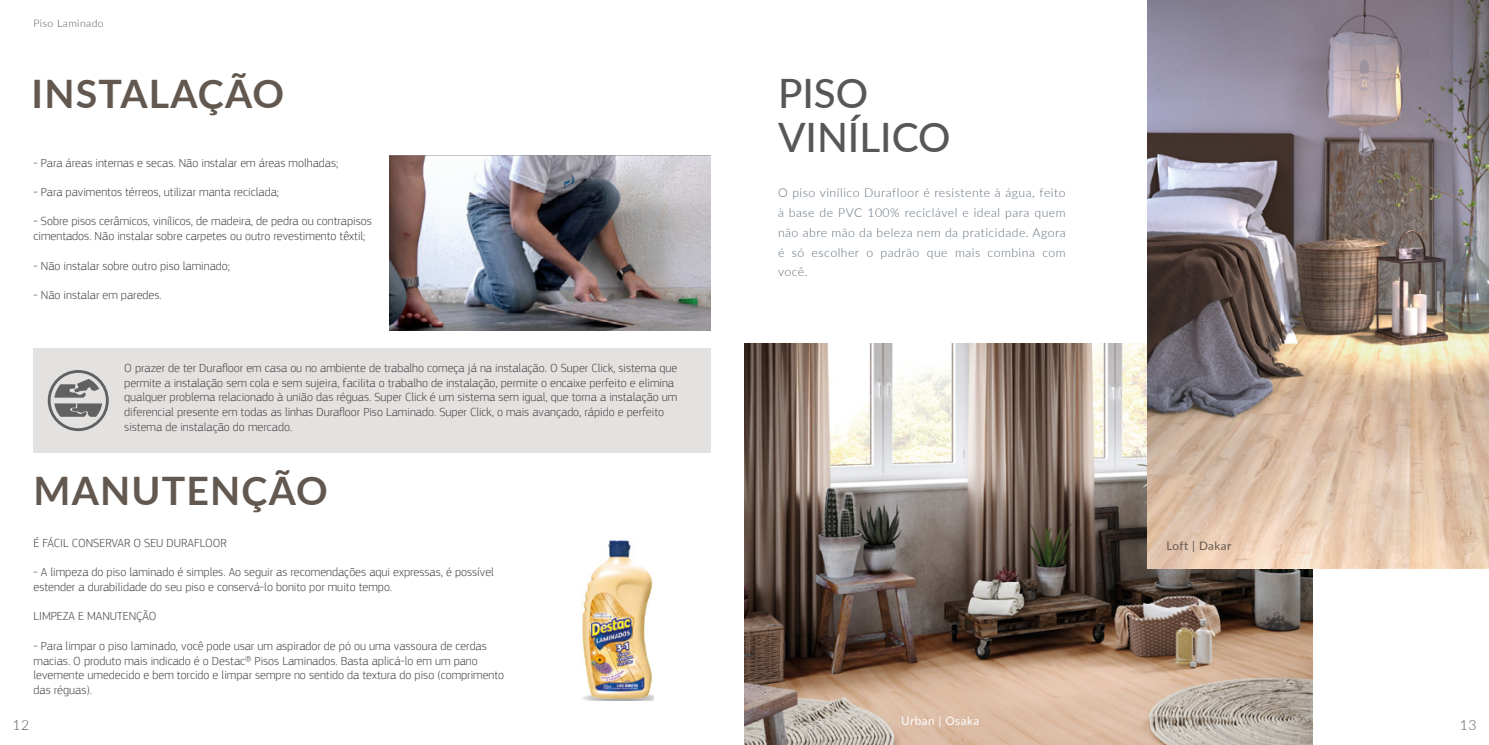
<style>
.page{position:relative;width:1489px;height:745px;background:#fff}
.page>*{position:absolute;margin:0;border:0;box-sizing:border-box;transform-origin:0 0}
.t1{font:500 40.43px/44.4px "Lato";color:#575756}
.t2{font:700 39.2px "Lato";letter-spacing:.03em;color:#63584f}
.t3{font:300 14px "Lato";color:#575756}
.t4{font:300 12.25px/14.7px "PF Square Sans Pro";color:#4d4b4b}
.t5{font:300 12.25px/19.8px "Lato";letter-spacing:.04em;color:#5f6e7b;text-align:justify}
.t6{font:11.72px "Lato";letter-spacing:.04em;color:#fff}
.t7{font:11.72px "Lato";letter-spacing:.04em;color:#63584f}
.t8{font:300 10.5px "Lato";letter-spacing:.04em;color:#575756}
</style>
<div class="page">
<img style="left:389px;top:155px;width:322px;height:175px">
<img style="left:582px;top:540px;width:71px;height:160px">
<div style="left:33px;top:348px;width:678px;height:104px;background:#e3e2e0"></div>
<svg style="left:48px;top:370px;width:61px;height:61px"></svg>
<img style="left:744px;top:343px;width:568px;height:401px">
<img style="left:1147px;top:0;width:341px;height:568px">
<p class="t8" style="left:33px;top:16px;width:72px">Piso Laminado</p>
<h2 class="t2" style="left:32px;top:65px;width:254px">INSTALAÇÃO</h2>
<p class="t4" style="left:33px;top:155px;width:306px">- Para áreas internas e secas. Não instalar em áreas molhadas;</p>
<p class="t4" style="left:33px;top:184px;width:247px">- Para pavimentos térreos, utilizar manta reciclada;</p>
<p class="t4" style="left:33px;top:214px;width:340px">- Sobre pisos cerâmicos, vinílicos, de madeira, de pedra ou contrapisos cimentados. Não instalar sobre carpetes ou outro revestimento têxtil;</p>
<p class="t4" style="left:33px;top:258px;width:198px">- Não instalar sobre outro piso laminado;</p>
<p class="t4" style="left:33px;top:287px;width:130px">- Não instalar em paredes.</p>
<p class="t4" style="left:124px;top:360px;width:554px">O prazer de ter Durafloor em casa ou no ambiente de trabalho começa já na instalação. O Super Click, sistema que permite a instalação sem cola e sem sujeira, facilita o trabalho de instalação, permite o encaixe perfeito e elimina qualquer problema relacionado à união das réguas. Super Click é um sistema sem igual, que torna a instalação um diferencial presente em todas as linhas Durafloor Piso Laminado. Super Click, o mais avançado, rápido e perfeito sistema de instalação do mercado.</p>
<h2 class="t2" style="left:33px;top:461px;width:296px">MANUTENÇÃO</h2>
<p class="t4" style="left:33px;top:535px;width:195px">É FÁCIL CONSERVAR O SEU DURAFLOOR</p>
<p class="t4" style="left:33px;top:564px;width:462px">- A limpeza do piso laminado é simples. Ao seguir as recomendações aqui expressas, é possível estender a durabilidade do seu piso e conservá-lo bonito por muito tempo.</p>
<p class="t4" style="left:33px;top:608px;width:125px">LIMPEZA E MANUTENÇÃO</p>
<p class="t4" style="left:33px;top:638px;width:472px">- Para limpar o piso laminado, você pode usar um aspirador de pó ou uma vassoura de cerdas macias. O produto mais indicado é o Destac® Pisos Laminados. Basta aplicá-lo em um pano levemente umedecido e bem torcido e limpar sempre no sentido da textura do piso (comprimento das réguas).</p>
<h1 class="t1" style="left:778px;top:69px;width:174px">PISO<br>VINÍLICO</h1>
<p class="t5" style="left:778px;top:182px;width:289px">O piso vinílico Durafloor é resistente à água, feito à base de PVC 100% reciclável e ideal para quem não abre mão da beleza nem da praticidade. Agora é só escolher o padrão que mais combina com você.</p>
<p class="t7" style="left:1166px;top:536px;width:67px">Loft | Dakar</p>
<p class="t6" style="left:901px;top:712px;width:80px">Urban | Osaka</p>
<p class="t3" style="left:12px;top:715px;width:18px">12</p>
<p class="t3" style="left:1459px;top:715px;width:18px">13</p>
</div>
